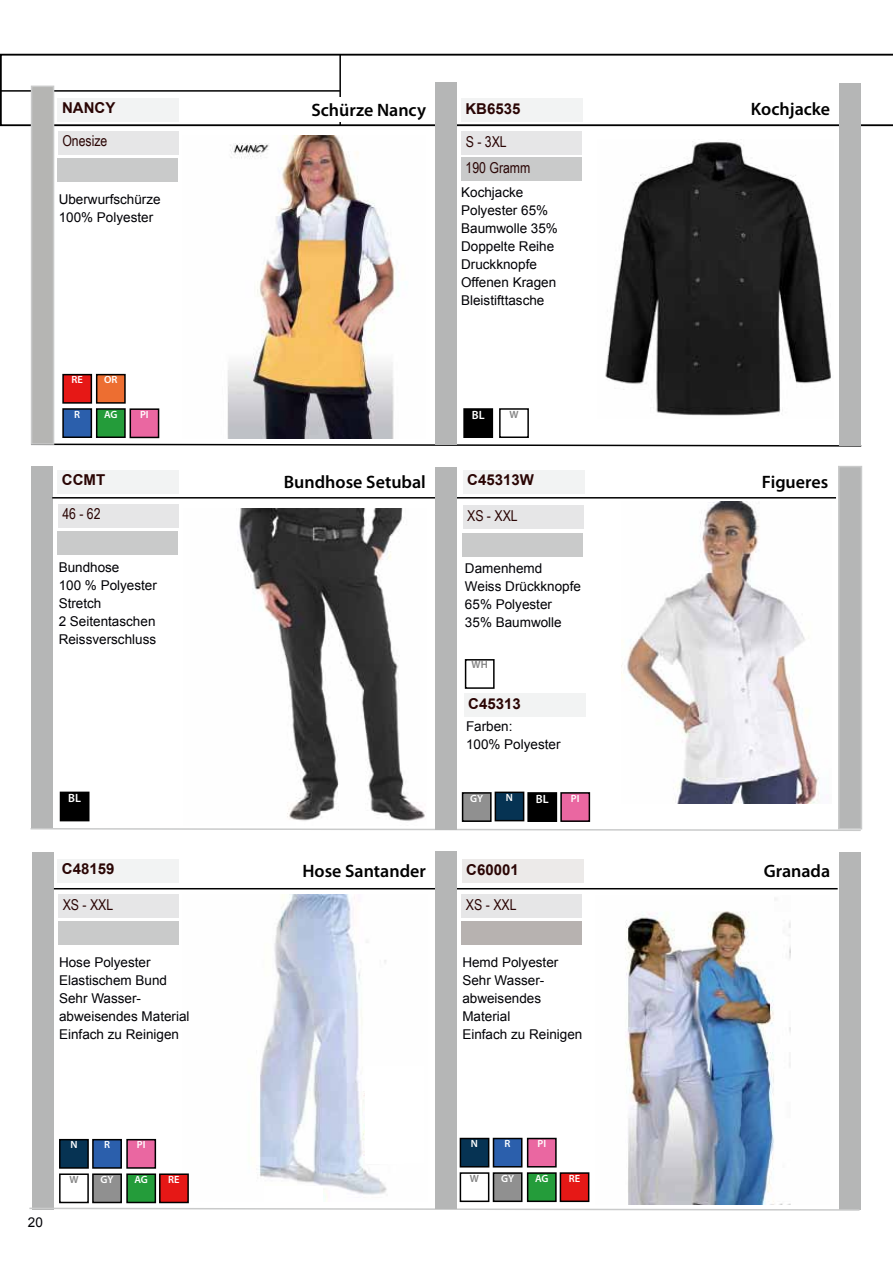
<style>
.page{position:relative;width:893px;height:1263px;background:#fff}
.page>*{position:absolute;margin:0;border:0;box-sizing:border-box;transform-origin:0 0}
.t1{font:600 18px "Myriad Pro";color:#000}
.t2{font:15px "Arial Narrow";color:#2a0504}
.t3{font:700 15px "Arial";color:#2a0504}
.t4{font:13.5px/18px "Arial";color:#000005}
.t5{font:600 12px "Myriad Pro";color:#fff}
.t6{font:600 10.5px "Myriad Pro";color:#fff}
.t7{font:600 10.5px "Myriad Pro";color:#828282}
</style>
<div class="page">
<svg style="left:0;top:54px;width:893px;height:72px"></svg>
<div style="left:32px;top:852px;width:22px;height:358px;background:#b5b6b6"></div>
<div style="left:183px;top:98px;width:243px;height:24px;background:#fff"></div>
<div style="left:58px;top:98px;width:121px;height:23px;background:#f2f3f3"></div>
<svg style="left:31px;top:443px;width:831px;height:4px"></svg>
<div style="left:31px;top:86px;width:23px;height:359px;background:#b5b5b3;border:2px solid #c9caca"></div>
<div style="left:31px;top:467px;width:22px;height:362px;background:#b5b6b6"></div>
<div style="left:838px;top:466px;width:24px;height:363px;background:#b5b6b6;border:2px solid #c9caca"></div>
<div style="left:839px;top:852px;width:22px;height:358px;background:#b5b6b6"></div>
<svg style="left:30px;top:827px;width:832px;height:4px"></svg>
<hr style="left:52px;top:497px;width:784px;height:1px;background:#000">
<div style="left:461px;top:98px;width:121px;height:24px;background:#f2f3f3"></div>
<div style="left:461px;top:131px;width:121px;height:24px;background:#e6e6e7"></div>
<div style="left:58px;top:470px;width:121px;height:24px;background:#f2f3f3"></div>
<div style="left:58px;top:504px;width:120px;height:23px;background:#e6e6e7"></div>
<div style="left:58px;top:531px;width:120px;height:24px;background:#c9caca"></div>
<hr style="left:54px;top:888px;width:784px;height:1px;background:#000">
<div style="left:462px;top:859px;width:121px;height:24px;background:#eceae9"></div>
<div style="left:462px;top:894px;width:120px;height:24px;background:#e6e6e7"></div>
<div style="left:461px;top:922px;width:121px;height:23px;background:#b7b2b0"></div>
<div style="left:58px;top:859px;width:121px;height:23px;background:#f2f3f3"></div>
<div style="left:58px;top:894px;width:121px;height:24px;background:#e6e6e7"></div>
<div style="left:58px;top:922px;width:120px;height:23px;background:#c9caca"></div>
<div style="left:463px;top:470px;width:121px;height:24px;background:#f2f3f3"></div>
<div style="left:463px;top:506px;width:120px;height:23px;background:#e6e6e7"></div>
<div style="left:462px;top:533px;width:121px;height:23px;background:#c9caca"></div>
<div style="left:435px;top:83px;width:22px;height:362px;background:#b5b6b6"></div>
<div style="left:839px;top:84px;width:22px;height:362px;background:#b5b6b6"></div>
<img style="left:622px;top:501px;width:197px;height:303px">
<img style="left:239px;top:508px;width:187px;height:313px">
<img style="left:625px;top:898px;width:166px;height:306px">
<img style="left:259px;top:894px;width:128px;height:306px">
<div style="left:60px;top:792px;width:29px;height:29px;background:#000"></div>
<div style="left:464px;top:409px;width:28px;height:28px;background:#000"></div>
<div style="left:463px;top:408px;width:30px;height:30px;border:2px solid #000"></div>
<div style="left:465px;top:659px;width:30px;height:30px;border:2px solid #000"></div>
<div style="left:464px;top:694px;width:121px;height:23px;background:#f2f3f3"></div>
<div style="left:495px;top:792px;width:29px;height:29px;background:#063353"></div>
<div style="left:495px;top:792px;width:29px;height:29px;border:2px solid #000"></div>
<div style="left:561px;top:793px;width:28px;height:28px;background:#ea67a1"></div>
<div style="left:560px;top:792px;width:30px;height:30px;border:2px solid #000"></div>
<div style="left:463px;top:793px;width:28px;height:28px;background:#909090"></div>
<div style="left:462px;top:792px;width:30px;height:30px;border:2px solid #000"></div>
<div style="left:528px;top:793px;width:28px;height:28px;background:#000"></div>
<div style="left:527px;top:792px;width:30px;height:30px;border:2px solid #000"></div>
<div style="left:460px;top:1172px;width:29px;height:30px;border:2px solid #000"></div>
<div style="left:493px;top:1173px;width:29px;height:28px;background:#909090"></div>
<div style="left:493px;top:1172px;width:29px;height:30px;border:2px solid #000"></div>
<div style="left:528px;top:1138px;width:28px;height:29px;background:#ea67a1"></div>
<div style="left:527px;top:1138px;width:30px;height:29px;border:2px solid #000"></div>
<div style="left:528px;top:1173px;width:28px;height:28px;background:#249c3a"></div>
<div style="left:527px;top:1172px;width:30px;height:30px;border:2px solid #000"></div>
<div style="left:460px;top:1138px;width:29px;height:29px;background:#063353"></div>
<div style="left:460px;top:1138px;width:29px;height:29px;border:2px solid #000"></div>
<div style="left:493px;top:1138px;width:29px;height:29px;background:#2b5fac"></div>
<div style="left:493px;top:1138px;width:29px;height:29px;border:2px solid #000"></div>
<div style="left:560px;top:1173px;width:29px;height:28px;background:#e61816"></div>
<div style="left:560px;top:1172px;width:29px;height:30px;border:2px solid #000"></div>
<div style="left:59px;top:1173px;width:30px;height:30px;border:2px solid #000"></div>
<div style="left:93px;top:1174px;width:28px;height:28px;background:#909090"></div>
<div style="left:92px;top:1173px;width:30px;height:30px;border:2px solid #000"></div>
<div style="left:127px;top:1140px;width:28px;height:28px;background:#ea67a1"></div>
<div style="left:126px;top:1139px;width:30px;height:30px;border:2px solid #000"></div>
<div style="left:127px;top:1174px;width:28px;height:28px;background:#249c3a"></div>
<div style="left:126px;top:1173px;width:30px;height:30px;border:2px solid #000"></div>
<div style="left:60px;top:1140px;width:28px;height:28px;background:#063353"></div>
<div style="left:59px;top:1139px;width:30px;height:30px;border:2px solid #000"></div>
<div style="left:93px;top:1140px;width:28px;height:28px;background:#2b5fac"></div>
<div style="left:92px;top:1139px;width:30px;height:30px;border:2px solid #000"></div>
<div style="left:160px;top:1174px;width:28px;height:28px;background:#e61816"></div>
<div style="left:159px;top:1173px;width:30px;height:30px;border:2px solid #000"></div>
<svg style="left:29px;top:1207px;width:831px;height:4px"></svg>
<img style="left:605px;top:141px;width:226px;height:275px">
<div style="left:58px;top:131px;width:120px;height:24px;background:#e6e6e7"></div>
<div style="left:58px;top:158px;width:120px;height:24px;background:#c9caca"></div>
<img style="left:227px;top:135px;width:172px;height:303px">
<div style="left:63px;top:375px;width:28px;height:28px;background:#e61816"></div>
<div style="left:62px;top:374px;width:30px;height:30px;border:2px solid #000"></div>
<div style="left:97px;top:375px;width:28px;height:28px;background:#ed6e31"></div>
<div style="left:96px;top:374px;width:30px;height:30px;border:2px solid #000"></div>
<div style="left:130px;top:409px;width:29px;height:28px;background:#ea67a1"></div>
<div style="left:130px;top:408px;width:29px;height:30px;border:2px solid #000"></div>
<div style="left:97px;top:409px;width:28px;height:28px;background:#249c3a"></div>
<div style="left:96px;top:408px;width:30px;height:30px;border:2px solid #000"></div>
<div style="left:499px;top:408px;width:30px;height:30px;border:2px solid #000"></div>
<div style="left:461px;top:158px;width:121px;height:23px;background:#c9caca"></div>
<div style="left:264px;top:1186px;width:59px;height:18px;background:#fff"></div>
<div style="left:365px;top:1066px;width:58px;height:97px;background:#fff"></div>
<div style="left:63px;top:409px;width:28px;height:28px;background:#2b5fac"></div>
<div style="left:62px;top:408px;width:30px;height:30px;border:2px solid #000"></div>
<div style="left:435px;top:467px;width:22px;height:362px;background:#b5b6b6"></div>
<div style="left:435px;top:851px;width:22px;height:358px;background:#b5b6b6"></div>
<p class="t3" style="left:62px;top:98px;width:55px">NANCY</p>
<h1 class="t1" style="left:311px;top:98px;width:116px">Schürze Nancy</h1>
<p class="t3" style="left:465px;top:98px;width:57px">KB6535</p>
<p class="t2" style="left:466px;top:130px;width:43px">S - 3XL</p>
<p class="t2" style="left:62px;top:130px;width:47px">Onesize</p>
<p class="t4" style="left:59px;top:191px;width:104px">Uberwurfschürze<br>100% Polyester</p>
<p class="t2" style="left:465px;top:157px;width:66px">190 Gramm</p>
<p class="t4" style="left:461px;top:183px;width:98px">Kochjacke<br>Polyester 65%<br>Baumwolle 35%<br>Doppelte Reihe<br>Druckknopfe<br>Offenen Kragen<br>Bleistifttasche</p>
<p class="t6" style="left:72px;top:373px;width:13px">RE</p>
<p class="t6" style="left:104px;top:373px;width:15px">OR</p>
<p class="t6" style="left:104px;top:407px;width:15px">AG</p>
<p class="t6" style="left:140px;top:408px;width:10px">PI</p>
<p class="t7" style="left:509px;top:407px;width:11px">W</p>
<p class="t6" style="left:74px;top:407px;width:7px">R</p>
<p class="t5" style="left:472px;top:407px;width:14px">BL</p>
<h1 class="t1" style="left:751px;top:98px;width:81px">Kochjacke</h1>
<p class="t3" style="left:62px;top:470px;width:45px">CCMT</p>
<h1 class="t1" style="left:284px;top:470px;width:143px">Bundhose Setubal</h1>
<p class="t3" style="left:467px;top:470px;width:68px">C45313W</p>
<h1 class="t1" style="left:762px;top:470px;width:68px">Figueres</h1>
<p class="t2" style="left:62px;top:503px;width:40px">46 - 62</p>
<p class="t2" style="left:467px;top:504px;width:52px">XS - XXL</p>
<p class="t4" style="left:59px;top:559px;width:100px">Bundhose<br>100 % Polyester<br>Stretch<br>2 Seitentaschen<br>Reissverschluss</p>
<p class="t4" style="left:465px;top:559px;width:118px">Damenhemd<br>Weiss Drückknopfe<br>65% Polyester<br>35% Baumwolle</p>
<p class="t7" style="left:472px;top:658px;width:18px">WH</p>
<p class="t3" style="left:468px;top:694px;width:54px">C45313</p>
<p class="t4" style="left:466px;top:718px;width:96px">Farben:<br>100% Polyester</p>
<p class="t5" style="left:68px;top:790px;width:14px">BL</p>
<p class="t6" style="left:470px;top:791px;width:15px">GY</p>
<p class="t6" style="left:506px;top:791px;width:9px">N</p>
<p class="t5" style="left:536px;top:791px;width:14px">BL</p>
<p class="t6" style="left:571px;top:791px;width:10px">PI</p>
<p class="t3" style="left:62px;top:859px;width:54px">C48159</p>
<h1 class="t1" style="left:302px;top:859px;width:125px">Hose Santander</h1>
<p class="t2" style="left:63px;top:893px;width:52px">XS - XXL</p>
<p class="t3" style="left:466px;top:859px;width:54px">C60001</p>
<h1 class="t1" style="left:764px;top:860px;width:68px">Granada</h1>
<p class="t2" style="left:466px;top:893px;width:52px">XS - XXL</p>
<p class="t4" style="left:59px;top:954px;width:132px">Hose Polyester<br>Elastischem Bund<br>Sehr Wasser&shy;abweisendes Material<br>Einfach zu Reinigen</p>
<p class="t4" style="left:462px;top:954px;width:122px">Hemd Polyester<br>Sehr Wasser&shy;abweisendes<br>Material<br>Einfach zu Reinigen</p>
<p class="t4" style="left:28px;top:1213px;width:17px">20</p>
<p class="t6" style="left:70px;top:1138px;width:9px">N</p>
<p class="t6" style="left:104px;top:1138px;width:7px">R</p>
<p class="t7" style="left:69px;top:1172px;width:11px">W</p>
<p class="t6" style="left:101px;top:1172px;width:15px">GY</p>
<p class="t6" style="left:137px;top:1138px;width:10px">PI</p>
<p class="t6" style="left:134px;top:1172px;width:15px">AG</p>
<p class="t6" style="left:168px;top:1172px;width:13px">RE</p>
<p class="t6" style="left:471px;top:1137px;width:9px">N</p>
<p class="t6" style="left:505px;top:1137px;width:7px">R</p>
<p class="t7" style="left:470px;top:1171px;width:11px">W</p>
<p class="t6" style="left:501px;top:1171px;width:15px">GY</p>
<p class="t6" style="left:537px;top:1137px;width:10px">PI</p>
<p class="t6" style="left:535px;top:1171px;width:15px">AG</p>
<p class="t6" style="left:569px;top:1171px;width:13px">RE</p>
</div>
